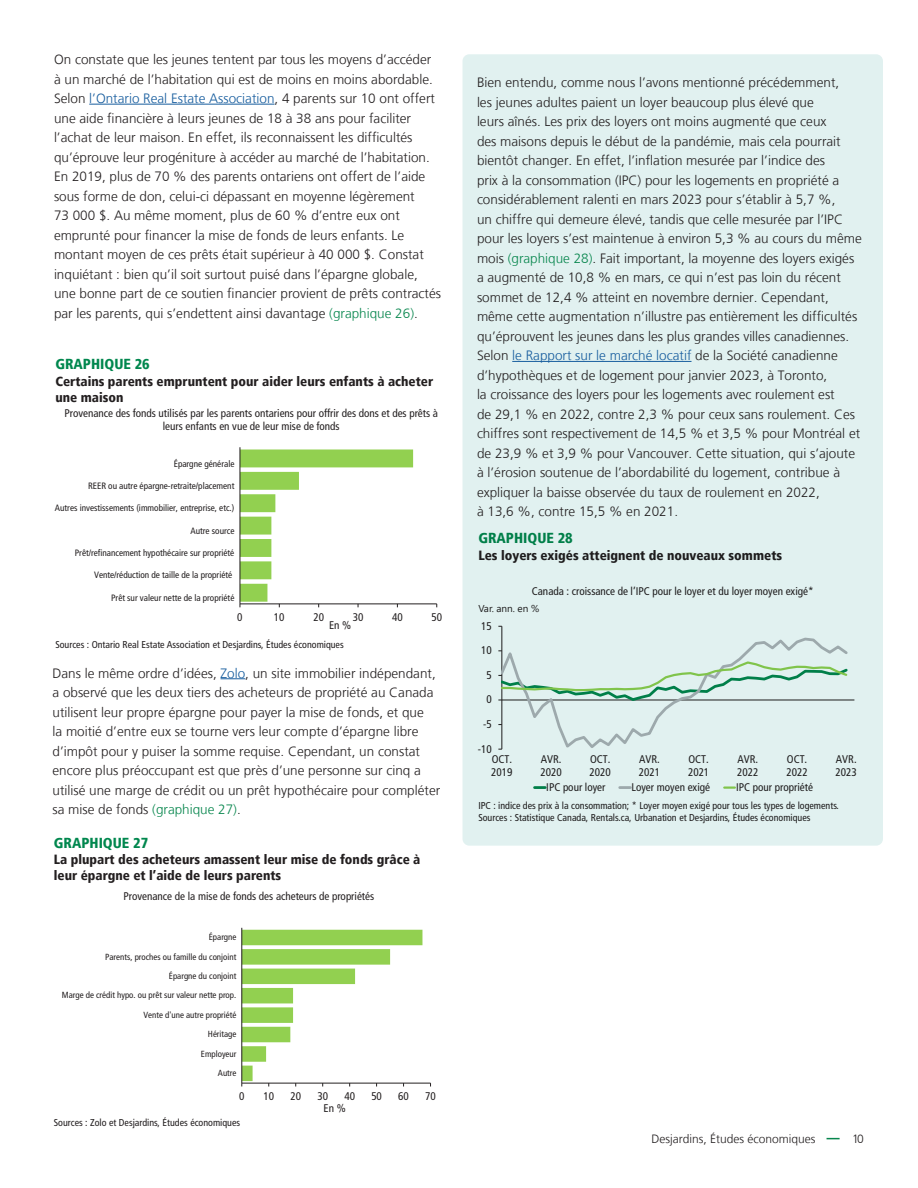
<style>
.page{position:relative;width:918px;height:1188px;background:#fff}
.page>*{position:absolute;margin:0;border:0;box-sizing:border-box;transform-origin:0 0}
.t1{font:900 condensed 14.4px "Frutiger LT";color:#00874e}
.body{font:300 13.5px/19.5px "Frutiger LT";color:#231f20}
.t2{font:900 condensed 13.35px/16px "Frutiger LT";color:#231f20}
.t3{font:300 12px "Frutiger LT";color:#231f20}
.t4{font:condensed 11.1px/13px "Frutiger LT";color:#231f20}
.t5{font:condensed 10.05px/12px "Frutiger LT";color:#231f20}
.t6{font:10.05px "Segoe UI";color:#231f20}
.t7{font:condensed 9.15px "Frutiger LT";color:#231f20}
.t8{font:condensed 8.85px "Frutiger LT";color:#231f20}
.s1{color:#175d9e}
.s2{color:#07864d}
</style>
<div class="page">
<svg style="left:827px;top:1138px;width:13px;height:1px"></svg>
<div style="left:463px;top:54px;width:420px;height:792px;background:#e1f1f0;border-radius:7px"></div>
<hr style="left:240px;top:604px;width:197px;height:1px;background:#231f20">
<svg style="left:240px;top:450px;width:173px;height:157px"></svg>
<hr style="left:240px;top:447px;width:1px;height:157px;background:#231f20">
<hr style="left:242px;top:1083px;width:189px;height:1px;background:#231f20">
<svg style="left:241px;top:930px;width:181px;height:157px"></svg>
<hr style="left:241px;top:928px;width:1px;height:155px;background:#231f20">
<hr style="left:89px;top:104px;width:186px;height:1px;background:#175d9e">
<svg style="left:221px;top:678px;width:24px;height:1px"></svg>
<hr style="left:512px;top:361px;width:180px;height:1px;background:#175d9e">
<hr style="left:502px;top:626px;width:1px;height:123px;background:#231f20">
<hr style="left:502px;top:700px;width:352px;height:1px;background:#231f20">
<svg style="left:498px;top:636px;width:352px;height:114px"></svg>
<svg style="left:535px;top:786px;width:10px;height:3px"></svg>
<svg style="left:620px;top:786px;width:10px;height:3px"></svg>
<svg style="left:724px;top:786px;width:11px;height:3px"></svg>
<p class="body" style="left:54px;top:50px;width:389px">On constate que les jeunes tentent par tous les moyens d’accéder à un marché de l’habitation qui est de moins en moins abordable.<br>Selon <span class="s1">l’Ontario Real Estate Association</span>, 4 parents sur 10 ont offert une aide financière à leurs jeunes de 18 à 38 ans pour faciliter l’achat de leur maison. En effet, ils reconnaissent les difficultés qu’éprouve leur progéniture à accéder au marché de l’habitation.<br>En 2019, plus de 70 % des parents ontariens ont offert de l’aide sous forme de don, celui-ci dépassant en moyenne légèrement<br>73 000 $. Au même moment, plus de 60 % d’entre eux ont emprunté pour financer la mise de fonds de leurs enfants. Le montant moyen de ces prêts était supérieur à 40 000 $. Constat inquiétant : bien qu’il soit surtout puisé dans l’épargne globale, une bonne part de ce soutien financier provient de prêts contractés par les parents, qui s’endettent ainsi davantage <span class="s2">(graphique 26)</span>.</p>
<p class="t1" style="left:55px;top:356px;width:96px">GRAPHIQUE 26</p>
<p class="t2" style="left:55px;top:373px;width:379px">Certains parents empruntent pour aider leurs enfants à acheter une maison</p>
<p class="t4" style="left:65px;top:407px;width:375px;text-align:center">Provenance des fonds utilisés par les parents ontariens pour offrir des dons et des prêts à leurs enfants en vue de leur mise de fonds</p>
<p class="t7" style="left:174px;top:458px;width:62px">Épargne générale</p>
<p class="t7" style="left:88px;top:480px;width:148px">REER ou autre épargne-retraite/placement</p>
<p class="t7" style="left:55px;top:503px;width:181px">Autres investissements (immobilier, entreprise, etc.)</p>
<p class="t7" style="left:191px;top:525px;width:45px">Autre source</p>
<p class="t7" style="left:75px;top:548px;width:161px">Prêt/refinancement hypothécaire sur propriété</p>
<p class="t7" style="left:94px;top:570px;width:140px">Vente/réduction de taille de la propriété</p>
<p class="t7" style="left:111px;top:592px;width:125px">Prêt sur valeur nette de la propriété</p>
<p class="t4" style="left:237px;top:611px;width:7px">0</p>
<p class="t4" style="left:274px;top:611px;width:12px">10</p>
<p class="t4" style="left:313px;top:611px;width:12px">20</p>
<p class="t4" style="left:353px;top:611px;width:12px">30</p>
<p class="t4" style="left:392px;top:611px;width:12px">40</p>
<p class="t4" style="left:431px;top:611px;width:12px">50</p>
<p class="t4" style="left:329px;top:618px;width:24px">En %</p>
<p class="t5" style="left:55px;top:638px;width:290px">Sources : Ontario Real Estate Association et Desjardins, Études économiques</p>
<p class="body" style="left:52px;top:664px;width:389px">Dans le même ordre d’idées, <span class="s1">Zolo</span>, un site immobilier indépendant, a observé que les deux tiers des acheteurs de propriété au Canada utilisent leur propre épargne pour payer la mise de fonds, et que<br>la moitié d’entre eux se tourne vers leur compte d’épargne libre d’impôt pour y puiser la somme requise. Cependant, un constat encore plus préoccupant est que près d’une personne sur cinq a utilisé une marge de crédit ou un prêt hypothécaire pour compléter sa mise de fonds <span class="s2">(graphique 27)</span>.</p>
<p class="t1" style="left:54px;top:835px;width:96px">GRAPHIQUE 27</p>
<p class="t2" style="left:54px;top:852px;width:368px">La plupart des acheteurs amassent leur mise de fonds grâce à leur épargne et l’aide de leurs parents</p>
<p class="t4" style="left:124px;top:890px;width:252px">Provenance de la mise de fonds des acheteurs de propriétés</p>
<p class="t8" style="left:209px;top:932px;width:29px">Épargne</p>
<p class="t8" style="left:105px;top:951px;width:133px">Parents, proches ou famille du conjoint</p>
<p class="t8" style="left:169px;top:971px;width:69px">Épargne du conjoint</p>
<p class="t8" style="left:62px;top:990px;width:176px">Marge de crédit hypo. ou prêt sur valeur nette prop.</p>
<p class="t8" style="left:143px;top:1010px;width:94px">Vente d'une autre propriété</p>
<p class="t8" style="left:208px;top:1029px;width:30px">Héritage</p>
<p class="t8" style="left:201px;top:1048px;width:37px">Employeur</p>
<p class="t8" style="left:218px;top:1068px;width:20px">Autre</p>
<p class="t4" style="left:239px;top:1090px;width:7px">0</p>
<p class="t4" style="left:263px;top:1090px;width:12px">10</p>
<p class="t4" style="left:290px;top:1090px;width:12px">20</p>
<p class="t4" style="left:317px;top:1090px;width:12px">30</p>
<p class="t4" style="left:344px;top:1090px;width:12px">40</p>
<p class="t4" style="left:371px;top:1090px;width:12px">50</p>
<p class="t4" style="left:398px;top:1090px;width:12px">60</p>
<p class="t4" style="left:425px;top:1090px;width:12px">70</p>
<p class="t5" style="left:54px;top:1117px;width:188px">Sources : Zolo et Desjardins, Études économiques</p>
<p class="t4" style="left:324px;top:1101px;width:24px">En %</p>
<p class="body" style="left:477px;top:73px;width:386px">Bien entendu, comme nous l’avons mentionné précédemment,<br>les jeunes adultes paient un loyer beaucoup plus élevé que<br>leurs aînés. Les prix des loyers ont moins augmenté que ceux<br>des maisons depuis le début de la pandémie, mais cela pourrait bientôt changer. En effet, l’inflation mesurée par l’indice des<br>prix à la consommation (IPC) pour les logements en propriété a considérablement ralenti en mars 2023 pour s’établir à 5,7 %,<br>un chiffre qui demeure élevé, tandis que celle mesurée par l’IPC pour les loyers s’est maintenue à environ 5,3 % au cours du même mois <span class="s2">(graphique 28)</span>. Fait important, la moyenne des loyers exigés a augmenté de 10,8 % en mars, ce qui n’est pas loin du récent sommet de 12,4 % atteint en novembre dernier. Cependant, même cette augmentation n’illustre pas entièrement les difficultés qu’éprouvent les jeunes dans les plus grandes villes canadiennes.<br>Selon <span class="s1">le Rapport sur le marché locatif</span> de la Société canadienne d’hypothèques et de logement pour janvier 2023, à Toronto,<br>la croissance des loyers pour les logements avec roulement est<br>de 29,1 % en 2022, contre 2,3 % pour ceux sans roulement. Ces chiffres sont respectivement de 14,5 % et 3,5 % pour Montréal et de 23,9 % et 3,9 % pour Vancouver. Cette situation, qui s’ajoute à l’érosion soutenue de l’abordabilité du logement, contribue à expliquer la baisse observée du taux de roulement en 2022,<br>à 13,6 %, contre 15,5 % en 2021.</p>
<p class="t1" style="left:478px;top:530px;width:96px">GRAPHIQUE 28</p>
<p class="t2" style="left:478px;top:547px;width:305px">Les loyers exigés atteignent de nouveaux sommets</p>
<p class="t4" style="left:532px;top:585px;width:283px">Canada : croissance de l’IPC pour le loyer et du loyer moyen exigé*</p>
<p class="t6" style="left:479px;top:599px;width:62px">Var. ann. en %</p>
<p class="t4" style="left:481px;top:619px;width:12px">15</p>
<p class="t4" style="left:481px;top:644px;width:12px">10</p>
<p class="t4" style="left:487px;top:668px;width:7px">5</p>
<p class="t4" style="left:487px;top:693px;width:7px">0</p>
<p class="t4" style="left:483px;top:718px;width:10px">-5</p>
<p class="t4" style="left:478px;top:742px;width:15px">-10</p>
<p class="t4" style="left:491px;top:753px;width:23px">OCT.<br>2019</p>
<p class="t4" style="left:540px;top:753px;width:23px">AVR.<br>2020</p>
<p class="t4" style="left:590px;top:753px;width:23px">OCT.<br>2020</p>
<p class="t4" style="left:639px;top:753px;width:23px">AVR.<br>2021</p>
<p class="t4" style="left:688px;top:753px;width:23px">OCT.<br>2021</p>
<p class="t4" style="left:737px;top:753px;width:23px">AVR.<br>2022</p>
<p class="t4" style="left:786px;top:753px;width:23px">OCT.<br>2022</p>
<p class="t4" style="left:836px;top:753px;width:23px">AVR.<br>2023</p>
<p class="t4" style="left:546px;top:781px;width:61px">IPC pour loyer</p>
<p class="t4" style="left:632px;top:781px;width:80px">Loyer moyen exigé</p>
<p class="t4" style="left:736px;top:781px;width:78px">IPC pour propriété</p>
<p class="t5" style="left:478px;top:800px;width:362px">IPC : indice des prix à la consommation; * Loyer moyen exigé pour tous les types de logements.<br>Sources : Statistique Canada, Rentals.ca, Urbanation et Desjardins, Études économiques</p>
<p class="t3" style="left:651px;top:1132px;width:166px">Desjardins, Études économiques</p>
<p class="t3" style="left:852px;top:1132px;width:13px">10</p>
</div>
